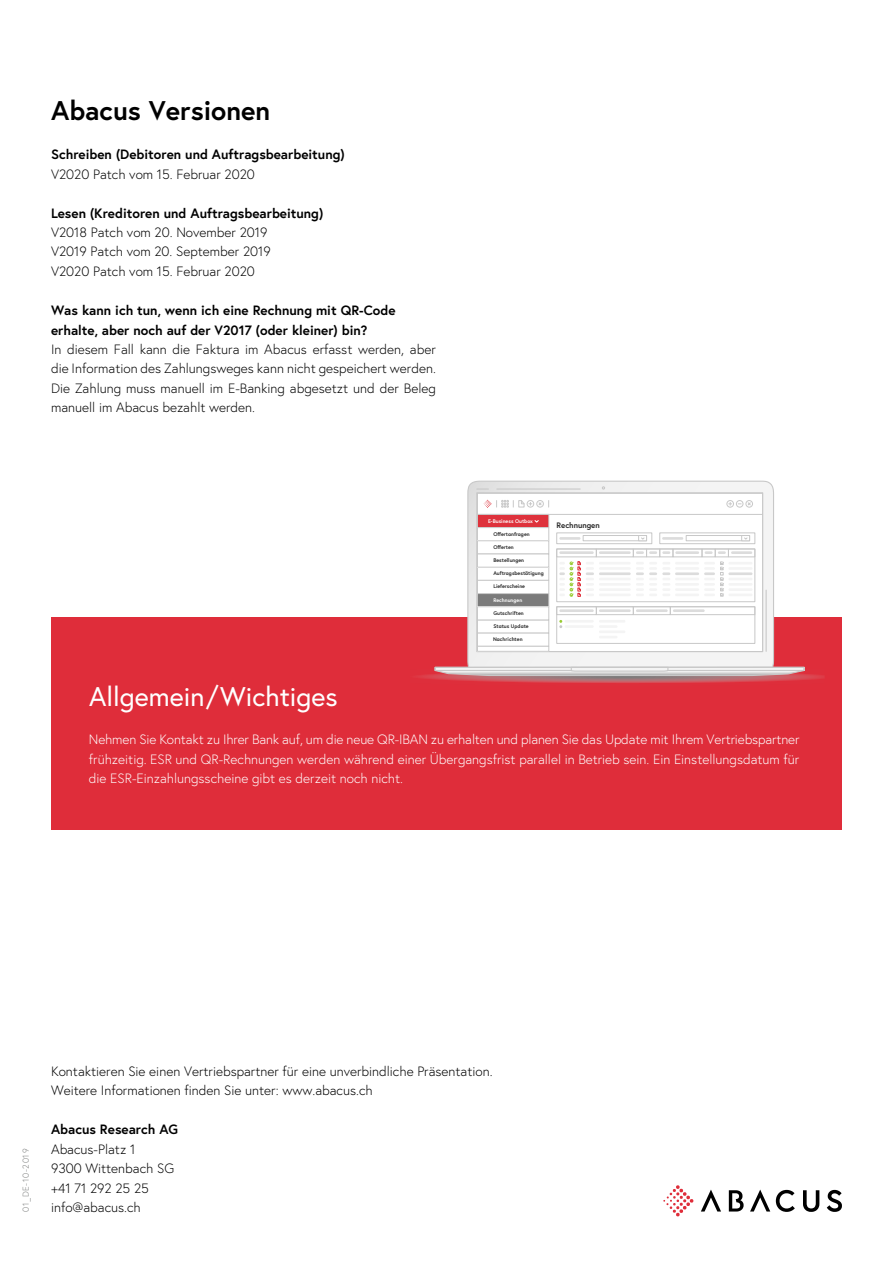
<style>
.page{position:relative;width:893px;height:1263px;background:#fff}
.page>*{position:absolute;margin:0;border:0;box-sizing:border-box;transform-origin:0 0}
.t1{font:27px "Europa";color:#fff}
.t2{font:700 27px "Europa";color:#000}
.t3{font:300 13.5px/19.6px "Europa";color:#000}
.t4{font:300 13.5px/19.5px "Europa";color:#fff;text-align:justify}
.t5{font:700 13.5px/19.5px "Europa";color:#000}
.t6{font:300 8.7px "Europa";letter-spacing:.08em;color:#7b7d7c}
.t7{font:700 7.95px "Europa";color:#282828}
.t8{font:700 5.25px "Europa";color:#282828}
.t9{font:700 5.25px "Europa";color:#fff}
</style>
<div class="page">
<svg style="left:776px;top:1190px;width:19px;height:22px"></svg>
<svg style="left:827px;top:1190px;width:15px;height:22px"></svg>
<svg style="left:803px;top:1190px;width:16px;height:22px"></svg>
<svg style="left:701px;top:1189px;width:20px;height:22px"></svg>
<svg style="left:750px;top:1189px;width:20px;height:22px"></svg>
<svg style="left:729px;top:1190px;width:15px;height:21px"></svg>
<svg style="left:663px;top:1185px;width:31px;height:31px"></svg>
<div style="left:51px;top:617px;width:791px;height:213px;background:#df2d3a"></div>
<svg style="left:418px;top:674px;width:406px;height:9px"></svg>
<svg style="left:434px;top:480px;width:371px;height:197px"></svg>
<hr style="left:469px;top:666px;width:303px;height:2px;background:#c8c8c8">
<hr style="left:766px;top:590px;width:1px;height:61px;background:#c8c8c8">
<hr style="left:497px;top:488px;width:83px;height:2px;background:#c8c8c8">
<svg style="left:477px;top:488px;width:11px;height:2px"></svg>
<div style="left:477px;top:493px;width:286px;height:159px;border:1px solid #c8c8c8"></div>
<div style="left:556px;top:533px;width:96px;height:11px;border:1px solid #c8c8c8"></div>
<div style="left:583px;top:535px;width:64px;height:6px;border:1px solid #c8c8c8"></div>
<div style="left:638px;top:535px;width:9px;height:6px;border:1px solid #c8c8c8"></div>
<div style="left:660px;top:533px;width:95px;height:11px;border:1px solid #c8c8c8"></div>
<div style="left:686px;top:535px;width:64px;height:6px;border:1px solid #c8c8c8"></div>
<div style="left:741px;top:535px;width:9px;height:6px;border:1px solid #c8c8c8"></div>
<div style="left:556px;top:549px;width:199px;height:53px;border:1px solid #c8c8c8"></div>
<div style="left:556px;top:549px;width:41px;height:8px;border:1px solid #c8c8c8"></div>
<div style="left:596px;top:549px;width:37px;height:8px;border:1px solid #c8c8c8"></div>
<div style="left:673px;top:549px;width:29px;height:8px;border:1px solid #c8c8c8"></div>
<div style="left:633px;top:549px;width:14px;height:8px;border:1px solid #c8c8c8"></div>
<div style="left:646px;top:549px;width:14px;height:8px;border:1px solid #c8c8c8"></div>
<div style="left:660px;top:549px;width:13px;height:8px;border:1px solid #c8c8c8"></div>
<div style="left:702px;top:549px;width:13px;height:8px;border:1px solid #c8c8c8"></div>
<div style="left:715px;top:549px;width:14px;height:8px;border:1px solid #c8c8c8"></div>
<div style="left:728px;top:549px;width:27px;height:8px;border:1px solid #c8c8c8"></div>
<hr style="left:559px;top:551px;width:35px;height:3px;background:#dcdcdc">
<hr style="left:728px;top:562px;width:24px;height:2px;background:#f4f4f4">
<hr style="left:728px;top:567px;width:24px;height:3px;background:#f4f4f4">
<hr style="left:728px;top:572px;width:24px;height:3px;background:#dcdcdc">
<hr style="left:728px;top:578px;width:24px;height:2px;background:#f4f4f4">
<hr style="left:728px;top:583px;width:24px;height:3px;background:#f4f4f4">
<hr style="left:728px;top:588px;width:24px;height:3px;background:#f4f4f4">
<hr style="left:728px;top:593px;width:24px;height:3px;background:#f4f4f4">
<hr style="left:559px;top:537px;width:21px;height:3px;background:#dcdcdc">
<hr style="left:662px;top:537px;width:21px;height:3px;background:#dcdcdc">
<hr style="left:599px;top:551px;width:32px;height:3px;background:#dcdcdc">
<hr style="left:599px;top:562px;width:32px;height:2px;background:#f4f4f4">
<hr style="left:675px;top:562px;width:24px;height:2px;background:#f4f4f4">
<hr style="left:675px;top:567px;width:24px;height:3px;background:#f4f4f4">
<hr style="left:675px;top:572px;width:24px;height:3px;background:#dcdcdc">
<hr style="left:675px;top:578px;width:24px;height:2px;background:#f4f4f4">
<hr style="left:675px;top:583px;width:24px;height:3px;background:#f4f4f4">
<hr style="left:675px;top:588px;width:24px;height:3px;background:#f4f4f4">
<hr style="left:675px;top:593px;width:24px;height:3px;background:#f4f4f4">
<svg style="left:636px;top:562px;width:34px;height:34px"></svg>
<hr style="left:599px;top:567px;width:32px;height:3px;background:#f4f4f4">
<hr style="left:599px;top:572px;width:32px;height:3px;background:#dcdcdc">
<hr style="left:599px;top:578px;width:32px;height:2px;background:#f4f4f4">
<hr style="left:599px;top:583px;width:32px;height:3px;background:#f4f4f4">
<hr style="left:599px;top:588px;width:32px;height:3px;background:#f4f4f4">
<hr style="left:599px;top:593px;width:32px;height:3px;background:#f4f4f4">
<hr style="left:675px;top:551px;width:24px;height:3px;background:#dcdcdc">
<svg style="left:636px;top:551px;width:34px;height:3px"></svg>
<hr style="left:731px;top:551px;width:21px;height:3px;background:#dcdcdc">
<svg style="left:705px;top:551px;width:21px;height:3px"></svg>
<svg style="left:559px;top:561px;width:35px;height:36px"></svg>
<svg style="left:704px;top:561px;width:20px;height:36px"></svg>
<div style="left:556px;top:606px;width:199px;height:38px;border:1px solid #c8c8c8"></div>
<div style="left:556px;top:606px;width:41px;height:9px;border:1px solid #c8c8c8"></div>
<div style="left:596px;top:606px;width:37px;height:9px;border:1px solid #c8c8c8"></div>
<hr style="left:559px;top:609px;width:35px;height:3px;background:#dcdcdc">
<hr style="left:565px;top:620px;width:29px;height:2px;background:#f4f4f4">
<hr style="left:599px;top:620px;width:26px;height:2px;background:#f4f4f4">
<hr style="left:599px;top:630px;width:26px;height:3px;background:#f4f4f4">
<hr style="left:599px;top:625px;width:18px;height:3px;background:#f4f4f4">
<svg style="left:599px;top:636px;width:18px;height:2px"></svg>
<hr style="left:599px;top:609px;width:32px;height:3px;background:#dcdcdc">
<div style="left:633px;top:606px;width:37px;height:9px;border:1px solid #c8c8c8"></div>
<hr style="left:636px;top:609px;width:32px;height:3px;background:#dcdcdc">
<div style="left:670px;top:606px;width:85px;height:9px;border:1px solid #c8c8c8"></div>
<hr style="left:673px;top:609px;width:32px;height:3px;background:#dcdcdc">
<hr style="left:565px;top:625px;width:29px;height:3px;background:#f4f4f4">
<svg style="left:559px;top:620px;width:3px;height:8px"></svg>
<div style="left:477px;top:514px;width:72px;height:14px;background:#de323c"></div>
<div style="left:477px;top:528px;width:72px;height:13px;background:#fff"></div>
<div style="left:477px;top:527px;width:72px;height:14px;border:1px solid #c8c8c8"></div>
<div style="left:477px;top:541px;width:72px;height:13px;background:#fff"></div>
<div style="left:477px;top:541px;width:72px;height:13px;border:1px solid #c8c8c8"></div>
<div style="left:477px;top:567px;width:72px;height:13px;background:#fff"></div>
<div style="left:477px;top:567px;width:72px;height:13px;border:1px solid #c8c8c8"></div>
<div style="left:477px;top:554px;width:72px;height:13px;background:#fff"></div>
<div style="left:477px;top:554px;width:72px;height:13px;border:1px solid #c8c8c8"></div>
<div style="left:477px;top:620px;width:72px;height:13px;background:#fff"></div>
<div style="left:477px;top:620px;width:72px;height:13px;border:1px solid #c8c8c8"></div>
<div style="left:477px;top:633px;width:72px;height:13px;background:#fff"></div>
<div style="left:477px;top:633px;width:72px;height:13px;border:1px solid #c8c8c8"></div>
<div style="left:477px;top:646px;width:72px;height:5px;background:#fff"></div>
<div style="left:477px;top:646px;width:72px;height:5px;border:1px solid #c8c8c8"></div>
<div style="left:477px;top:593px;width:72px;height:14px;background:#7b7b7b"></div>
<div style="left:477px;top:580px;width:72px;height:13px;background:#fff"></div>
<div style="left:477px;top:580px;width:72px;height:14px;border:1px solid #c8c8c8"></div>
<div style="left:477px;top:607px;width:72px;height:13px;background:#fff"></div>
<div style="left:477px;top:606px;width:72px;height:14px;border:1px solid #c8c8c8"></div>
<hr style="left:477px;top:514px;width:286px;height:1px;background:#c8c8c8">
<div style="left:527px;top:500px;width:7px;height:7px;border:1px solid #c8c8c8;border-radius:50%"></div>
<div style="left:537px;top:500px;width:7px;height:7px;border:1px solid #c8c8c8;border-radius:50%"></div>
<svg style="left:538px;top:502px;width:4px;height:3px"></svg>
<svg style="left:484px;top:500px;width:48px;height:8px"></svg>
<div style="left:736px;top:500px;width:7px;height:7px;border:1px solid #c8c8c8;border-radius:50%"></div>
<div style="left:746px;top:500px;width:7px;height:7px;border:1px solid #c8c8c8;border-radius:50%"></div>
<div style="left:727px;top:500px;width:7px;height:7px;border:1px solid #c8c8c8;border-radius:50%"></div>
<h1 class="t2" style="left:51px;top:93px;width:221px">Abacus Versionen</h1>
<p class="t5" style="left:51px;top:144px;width:295px">Schreiben (Debitoren und Auftragsbearbeitung)</p>
<p class="t3" style="left:51px;top:164px;width:205px">V2020 Patch vom 15. Februar 2020</p>
<p class="t5" style="left:51px;top:203px;width:274px">Lesen (Kreditoren und Auftragsbearbeitung)</p>
<p class="t3" style="left:51px;top:222px;width:221px">V2018 Patch vom 20. November 2019<br>V2019 Patch vom 20. September 2019<br>V2020 Patch vom 15. Februar 2020</p>
<p class="t5" style="left:51px;top:300px;width:346px">Was kann ich tun, wenn ich eine Rechnung mit QR-Code erhalte, aber noch auf der V2017 (oder kleiner) bin?</p>
<p class="t3" style="left:51px;top:339px;width:386px;text-align:justify">In diesem Fall kann die Faktura im Abacus erfasst werden, aber die Information des Zahlungsweges kann nicht gespeichert werden.<br>Die Zahlung muss manuell im E-Banking abgesetzt und der Beleg manuell im Abacus bezahlt werden.</p>
<h1 class="t1" style="left:89px;top:681px;width:250px">Allgemein/Wichtiges</h1>
<p class="t9" style="left:488px;top:517px;width:47px">E-Business Outbox</p>
<p class="t8" style="left:493px;top:530px;width:38px">Offertanfragen</p>
<p class="t8" style="left:493px;top:543px;width:22px">Offerten</p>
<p class="t8" style="left:493px;top:570px;width:52px">Auftragsbestätigung</p>
<p class="t8" style="left:493px;top:557px;width:32px">Bestellungen</p>
<p class="t8" style="left:493px;top:583px;width:33px">Lieferscheine</p>
<p class="t8" style="left:493px;top:609px;width:32px">Gutschriften</p>
<p class="t9" style="left:493px;top:596px;width:30px">Rechnungen</p>
<p class="t8" style="left:493px;top:623px;width:37px">Status Update</p>
<p class="t8" style="left:493px;top:636px;width:31px">Nachrichten</p>
<p class="t7" style="left:556px;top:520px;width:45px">Rechnungen</p>
<p class="t4" style="left:89px;top:730px;width:712px">Nehmen Sie Kontakt zu Ihrer Bank auf, um die neue QR-IBAN zu erhalten und planen Sie das Update mit Ihrem Vertriebspartner frühzeitig. ESR und QR-Rechnungen werden während einer Übergangsfrist parallel in Betrieb sein. Ein Einstellungsdatum für die ESR-Einzahlungsscheine gibt es derzeit noch nicht.</p>
<p class="t6" style="left:21px;top:1212px;width:65px;rotate:-90deg">01_DE-10-2019</p>
<p class="t3" style="left:51px;top:1061px;width:443px">Kontaktieren Sie einen Vertriebspartner für eine unverbindliche Präsentation.<br>Weitere Informationen finden Sie unter: www.abacus.ch</p>
<p class="t5" style="left:51px;top:1119px;width:129px">Abacus Research AG</p>
<p class="t3" style="left:51px;top:1139px;width:125px">Abacus-Platz 1<br>9300 Wittenbach SG +41 71 292 25 25</p>
<p class="t3" style="left:51px;top:1198px;width:91px">info@abacus.ch</p>
</div>
